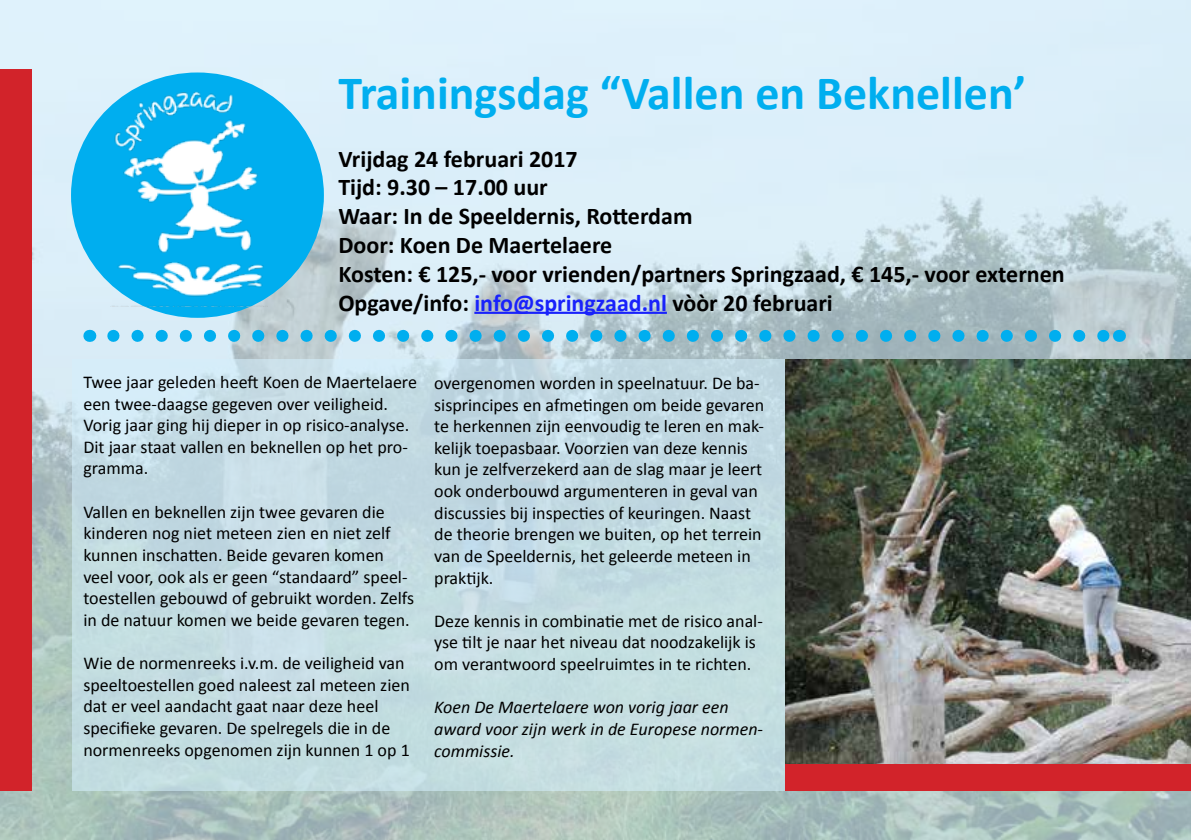
<style>
.page{position:relative;width:1191px;height:840px;background:#fff}
.page>*{position:absolute;margin:0;border:0;box-sizing:border-box;transform-origin:0 0}
.t1{font:700 48px "Calibri";color:#00aeef}
.t2{font:700 24px/28.8px "Calibri";color:#000}
.t3{font:18px/21.6px "Calibri";color:#000}
.t4{font:italic 18px/21.6px "Calibri";color:#000}
.s1{color:#1922fb}
</style>
<div class="page">
<img style="left:0;top:0;width:1191px;height:839px">
<div style="left:72px;top:359px;width:713px;height:431px;background:#c3dce1"></div>
<div style="left:73px;top:74px;width:249px;height:241px;background:#00aeef;border-radius:50%"></div>
<svg style="left:113px;top:329px;width:994px;height:12px;background:#72bfdc"></svg>
<svg style="left:89px;top:329px;width:1px;height:12px"></svg>
<svg style="left:1119px;top:329px;width:1px;height:12px"></svg>
<img style="left:103px;top:68px;width:171px;height:238px">
<hr style="left:474px;top:311px;width:193px;height:3px;background:#1922fb">
<img style="left:785px;top:360px;width:406px;height:403px">
<div style="left:0;top:69px;width:31px;height:721px;background:#d2232a"></div>
<div style="left:785px;top:763px;width:406px;height:27px;background:#d2232a"></div>
<h1 class="t1" style="left:338px;top:62px;width:689px">Trainingsdag “Vallen en Beknellen’</h1>
<h2 class="t2" style="left:338px;top:144px;width:728px">Vrijdag 24 februari 2017<br>Tijd: 9.30 – 17.00 uur<br>Waar: In de Speeldernis, Rotterdam<br>Door: Koen De Maertelaere<br>Kosten: € 125,- voor vrienden/partners Springzaad, € 145,- voor externen Opgave/info: <span class="s1">info@springzaad.nl</span> vòòr 20 februari</h2>
<p class="t3" style="left:83px;top:371px;width:335px">Twee jaar geleden heeft Koen de Maertelaere een twee-daagse gegeven over veiligheid.<br>Vorig jaar ging hij dieper in op risico-analyse.<br>Dit jaar staat vallen en beknellen op het pro&shy;gramma.</p>
<p class="t3" style="left:83px;top:500px;width:332px">Vallen en beknellen zijn twee gevaren die kinderen nog niet meteen zien en niet zelf kunnen inschatten. Beide gevaren komen veel voor, ook als er geen “standaard” speel&shy;toestellen gebouwd of gebruikt worden. Zelfs in de natuur komen we beide gevaren tegen.</p>
<p class="t3" style="left:83px;top:652px;width:328px">Wie de normenreeks i.v.m. de veiligheid van speeltoestellen goed naleest zal meteen zien dat er veel aandacht gaat naar deze heel specifieke gevaren. De spelregels die in de normenreeks opgenomen zijn kunnen 1 op 1</p>
<p class="t3" style="left:434px;top:372px;width:331px">overgenomen worden in speelnatuur. De ba&shy;sisprincipes en afmetingen om beide gevaren te herkennen zijn eenvoudig te leren en mak&shy;kelijk toepasbaar. Voorzien van deze kennis kun je zelfverzekerd aan de slag maar je leert ook onderbouwd argumenteren in geval van discussies bij inspecties of keuringen. Naast de theorie brengen we buiten, op het terrein van de Speeldernis, het geleerde meteen in praktijk.</p>
<p class="t3" style="left:434px;top:609px;width:330px">Deze kennis in combinatie met de risico anal&shy;yse tilt je naar het niveau dat noodzakelijk is om verantwoord speelruimtes in te richten.</p>
<p class="t4" style="left:434px;top:695px;width:330px">Koen De Maertelaere won vorig jaar een award voor zijn werk in de Europese normen&shy;commissie.</p>
</div>
